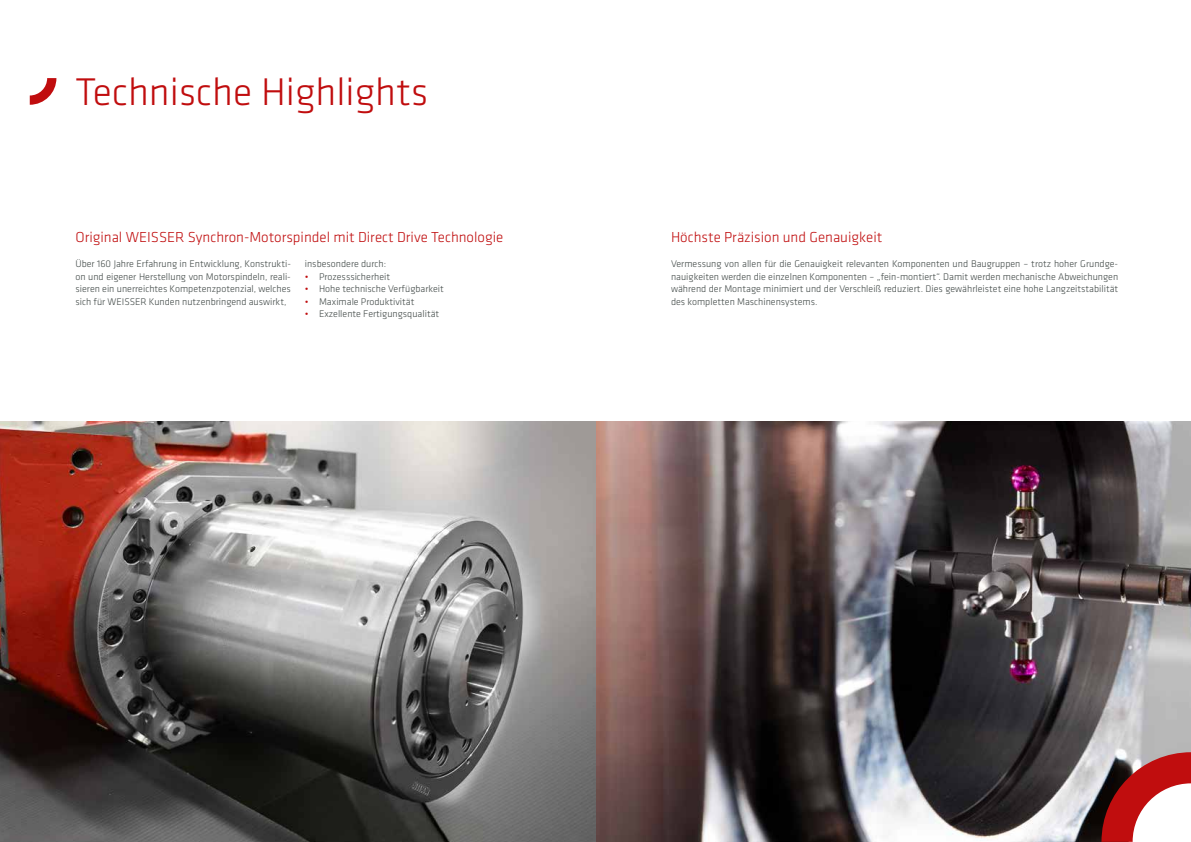
<style>
.page{position:relative;width:1191px;height:842px;background:#fff}
.page>*{position:absolute;margin:0;border:0;box-sizing:border-box;transform-origin:0 0}
.t1{font:300 40px "Klavika";color:#c00d0e}
.t2{font:300 15px "Klavika";color:#c00d0e}
.t3{font:300 10px/12.5px "Klavika";color:#404846;text-align:justify}
.s1{color:#c00d0e}
</style>
<div class="page">
<img style="left:0;top:421px;width:1191px;height:421px">
<svg style="left:30px;top:78px;width:26px;height:27px"></svg>
<svg style="left:1101px;top:752px;width:90px;height:90px"></svg>
<h1 class="t1" style="left:75px;top:67px;width:354px">Technische Highlights</h1>
<h2 class="t2" style="left:75px;top:228px;width:429px">Original WEISSER Synchron-Motorspindel mit Direct Drive Technologie</h2>
<p class="t3" style="left:75px;top:258px;width:217px">Über 160 Jahre Erfahrung in Entwicklung, Konstrukti&shy;on und eigener Herstellung von Motorspindeln, reali&shy;sieren ein unerreichtes Kompetenzpotenzial, welches sich für WEISSER Kunden nutzenbringend auswirkt,</p>
<p class="t3" style="left:305px;top:258px;width:83px">insbesondere durch:</p>
<p class="t3" style="left:305px;top:270px;width:87px"><span class="s1">•</span> Prozesssicherheit</p>
<p class="t3" style="left:305px;top:283px;width:141px"><span class="s1">•</span> Hohe technische Verfügbarkeit</p>
<p class="t3" style="left:305px;top:295px;width:111px"><span class="s1">•</span> Maximale Produktivität</p>
<p class="t3" style="left:305px;top:308px;width:136px"><span class="s1">•</span> Exzellente Fertigungsqualität</p>
<h2 class="t2" style="left:671px;top:228px;width:213px">Höchste Präzision und Genauigkeit</h2>
<p class="t3" style="left:671px;top:258px;width:449px">Vermessung von allen für die Genauigkeit relevanten Komponenten und Baugruppen – trotz hoher Grundge&shy;nauigkeiten werden die einzelnen Komponenten – „fein-montiert“. Damit werden mechanische Abweichungen während der Montage minimiert und der Verschleiß reduziert. Dies gewährleistet eine hohe Langzeitstabilität des kompletten Maschinensystems.</p>
</div>
